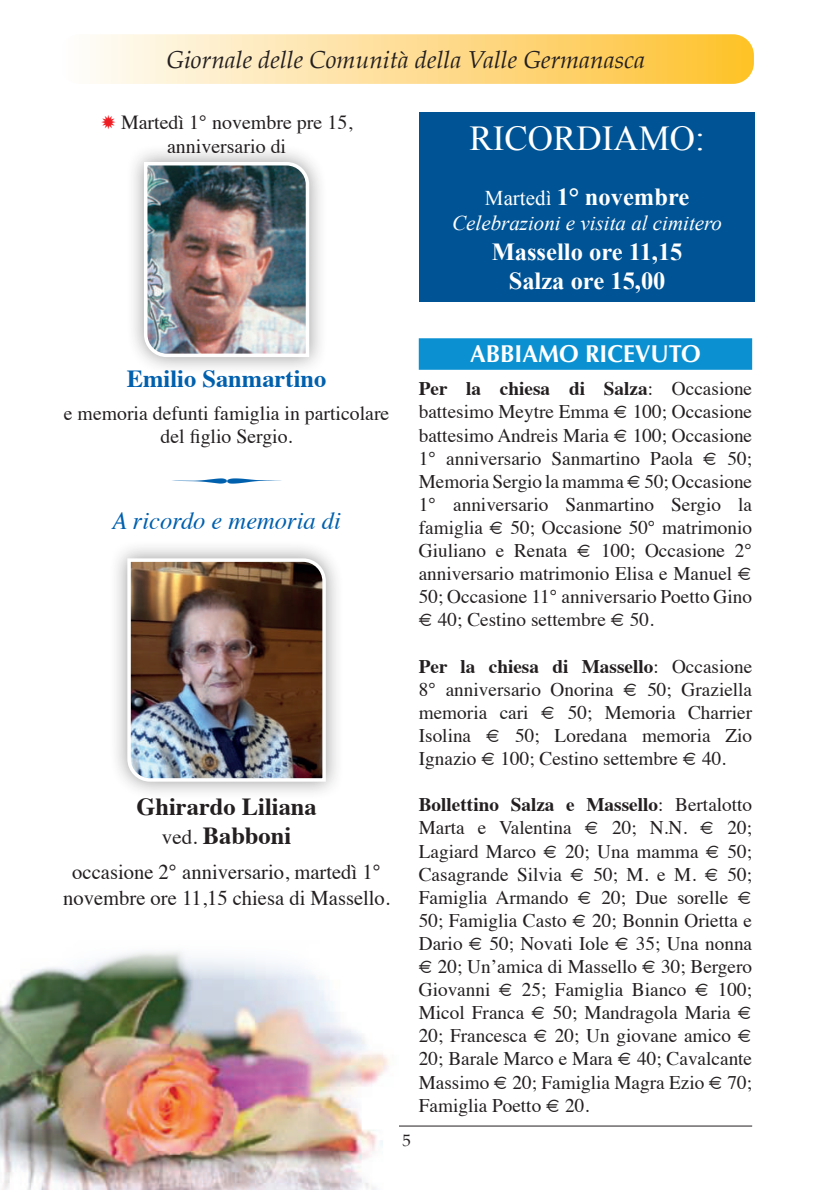
<style>
.page{position:relative;width:818px;height:1190px;background:#fff}
.page>*{position:absolute;margin:0;border:0;box-sizing:border-box;transform-origin:0 0}
.t1{font:35px "Times New Roman";color:#fff}
.t2{font:700 24.5px/29.4px "Times New Roman";color:#fff;text-align:center}
.t3{font:italic 24.5px "Palatino";color:#231f20}
.t4{font:700 24.5px/29.4px "Times";color:#231f20;text-align:center}
.t5{font:italic 24.5px "Times";color:#0160ae}
.t6{font:700 24.5px "Times";color:#0160ae}
.t7{font:700 24.5px "Optima";color:#fff;scale:.96 1}
.t8{font:21px/25.2px "Times";color:#231f20;text-align:center}
.t9{font:italic 21px "Times New Roman";color:#fff}
.t10{font:19.95px/24px "Times";color:#231f20;text-align:center}
.t11{font:19.25px/23.1px "Times";color:#231f20;text-align:justify}
.t12{font:16.62px "Palatino";color:#231f20}
.s1{color:#ee1d23}
.s2{font-weight:400;font-size:21px}
.s3{font-weight:700}
</style>
<div class="page">
<hr style="left:61px;top:1125px;width:691px;height:1px;background:#231f20">
<div style="left:59px;top:34px;width:695px;height:50px;background:linear-gradient(to right,#fefdfe,#fec02d);border-radius:21px"></div>
<img style="left:0;top:951px;width:398px;height:239px">
<div style="left:419px;top:113px;width:335px;height:189px;background:#005495"></div>
<div style="left:126px;top:144px;width:201px;height:232px;background:#231f20;opacity:.45"></div>
<img style="left:142px;top:160px;width:169px;height:199px">
<div style="left:109px;top:540px;width:235px;height:260px;background:#231f20;opacity:.45"></div>
<img style="left:126px;top:556px;width:201px;height:227px">
<div style="left:419px;top:338px;width:333px;height:32px;background:#0b91d2"></div>
<p class="t3" style="left:166px;top:39px;width:480px">Giornale delle Comunità della Valle Germanasca</p>
<p class="t10" style="left:101px;top:109px;width:253px"><span class="s1">✹</span> Martedì 1° novembre pre 15, anniversario di</p>
<h1 class="t1" style="left:469px;top:115px;width:237px">RICORDIAMO:</h1>
<p class="t2" style="left:485px;top:182px;width:206px"><span class="s2">Martedì</span> 1° novembre</p>
<p class="t9" style="left:452px;top:209px;width:271px">Celebrazioni e visita al cimitero</p>
<p class="t2" style="left:491px;top:236px;width:192px">Massello ore 11,15<br>Salza ore 15,00</p>
<p class="t6" style="left:127px;top:355px;width:201px">Emilio Sanmartino</p>
<p class="t10" style="left:64px;top:399px;width:327px">e memoria defunti famiglia in particolare</p>
<p class="t10" style="left:161px;top:422px;width:133px">del figlio Sergio.</p>
<p class="t5" style="left:112px;top:500px;width:230px">A ricordo e memoria di</p>
<p class="t4" style="left:136px;top:789px;width:182px">Ghirardo Liliana <span class="s2">ved.</span> Babboni</p>
<p class="t8" style="left:63px;top:858px;width:328px">occasione 2° anniversario, martedì 1° novembre ore 11,15 chiesa di Massello.</p>
<p class="t12" style="left:402px;top:1126px;width:10px">5</p>
<p class="t7" style="left:470px;top:340px;width:242px">ABBIAMO RICEVUTO</p>
<p class="t11" style="left:419px;top:376px;width:335px"><span class="s3">Per la chiesa di Salza</span>: Occasione battesimo Meytre Emma € 100; Occasione battesimo Andreis Maria € 100; Occasione 1° anniversario Sanmartino Paola € 50; Memoria Sergio la mamma € 50; Occasione 1° anniversario Sanmartino Sergio la famiglia € 50; Occasione 50° matrimonio Giuliano e Renata € 100; Occasione 2° anniversario matrimonio Elisa e Manuel € 50; Occasione 11° anniversario Poetto Gino € 40; Cestino settembre € 50.</p>
<p class="t11" style="left:419px;top:653px;width:335px"><span class="s3">Per la chiesa di Massello</span>: Occasione 8° anniversario Onorina € 50; Graziella memoria cari € 50; Memoria Charrier Isolina € 50; Loredana memoria Zio Ignazio € 100; Cestino settembre € 40.</p>
<p class="t11" style="left:419px;top:791px;width:335px"><span class="s3">Bollettino Salza e Massello</span>: Bertalotto Marta e Valentina € 20; N.N. € 20; Lagiard Marco € 20; Una mamma € 50; Casagrande Silvia € 50; M. e M. € 50; Famiglia Armando € 20; Due sorelle € 50; Famiglia Casto € 20; Bonnin Orietta e Dario € 50; Novati Iole € 35; Una nonna € 20; Un’amica di Massello € 30; Bergero Giovanni € 25; Famiglia Bianco € 100; Micol Franca € 50; Mandragola Maria € 20; Francesca € 20; Un giovane amico € 20; Barale Marco e Mara € 40; Cavalcante Massimo € 20; Famiglia Magra Ezio € 70; Famiglia Poetto € 20.</p>
</div>
